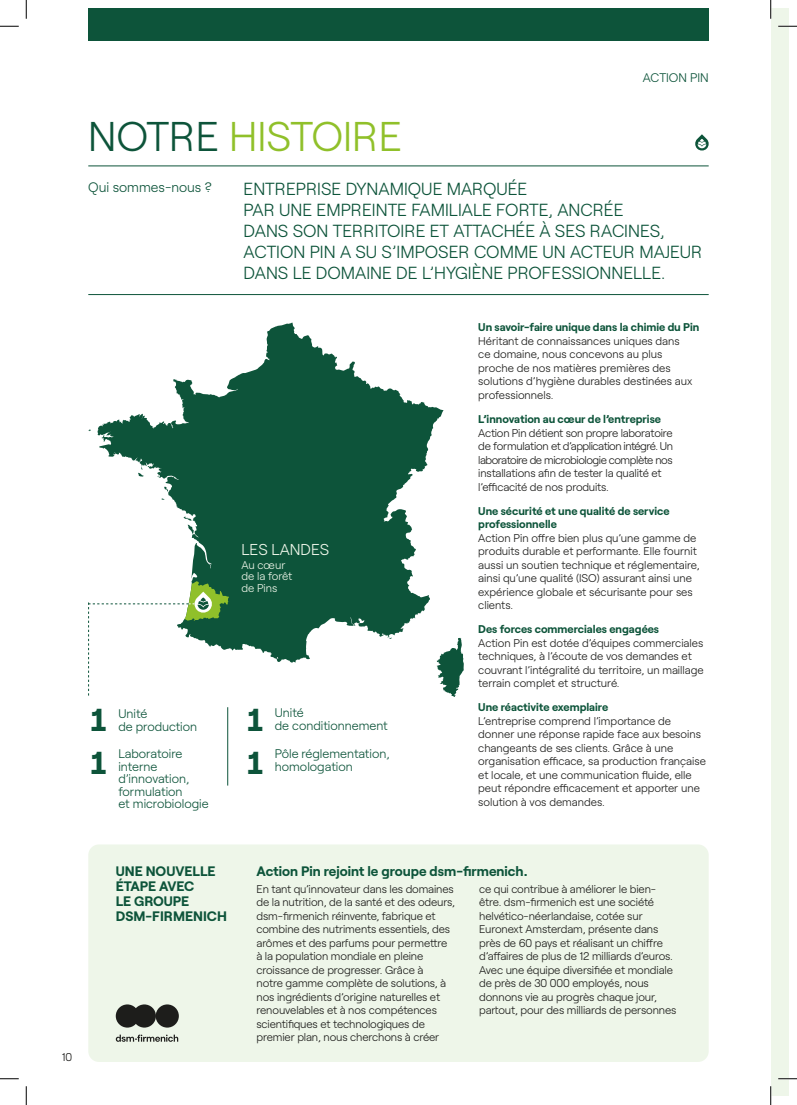
<style>
.page{position:relative;width:797px;height:1105px;background:#fff}
.page>*{position:absolute;margin:0;border:0;box-sizing:border-box;transform-origin:0 0}
.TXT{font:300 41.5px "Roobert";color:#90c02a}
.TXT-2{font:700 31.75px "Roobert";color:#0d543a}
.TXT-3{font:300 17.5px/21px "Roobert";color:#0d543a}
.TXT-4{font:300 15.75px "Roobert";color:#eef6e9}
.TXT-5{font:700 13.75px/15px "Roobert";color:#0d543a}
.TXT-6{font:300 13.75px "Roobert";color:#0d543a}
.TXT-7{font:300 12.5px/12.5px "Roobert";color:#0d543a}
.TXT-8{font:300 11.25px/13.5px "Roobert";letter-spacing:-.01em;color:#1d1d1b}
.TXT-9{font:300 11.25px/11.2px "Roobert";color:#eef6e9}
.s1{color:#0d543a}
.s2{font-weight:700;color:#0d543a}
</style>
<div class="page">
<div style="left:771px;top:9px;width:17px;height:1087px;background:#eef6e9"></div>
<div style="left:88px;top:9px;width:620px;height:32px;background:#0d543a"></div>
<svg style="left:88px;top:322px;width:376px;height:375px;fill:#0d543a"></svg>
<hr style="left:227px;top:707px;width:1px;height:78px;background:#0d543a">
<svg style="left:88px;top:581px;width:141px;height:115px"></svg>
<hr style="left:88px;top:166px;width:620px;height:1px;background:#0d543a">
<hr style="left:88px;top:294px;width:620px;height:1px;background:#0d543a">
<svg style="left:695px;top:134px;width:14px;height:17px"></svg>
<div style="left:88px;top:844px;width:620px;height:218px;background:#eef6e9;border-radius:11px"></div>
<svg style="left:116px;top:1035px;width:62px;height:7px"></svg>
<div style="left:156px;top:1004px;width:23px;height:23px;background:#1d1d1b;border-radius:50%"></div>
<div style="left:133px;top:1004px;width:23px;height:23px;background:#1d1d1b;border-radius:50%"></div>
<div style="left:116px;top:1004px;width:23px;height:23px;background:#1d1d1b;border-radius:50%"></div>
<svg style="left:0;top:25px;width:19px;height:2px"></svg>
<svg style="left:778px;top:25px;width:19px;height:2px"></svg>
<svg style="left:0;top:1078px;width:19px;height:1px"></svg>
<svg style="left:778px;top:1078px;width:19px;height:1px"></svg>
<svg style="left:25px;top:0;width:2px;height:19px"></svg>
<svg style="left:25px;top:1086px;width:2px;height:19px"></svg>
<svg style="left:770px;top:0;width:1px;height:19px"></svg>
<svg style="left:770px;top:1086px;width:1px;height:19px"></svg>
<p class="TXT-7" style="left:643px;top:70px;width:67px">ACTION PIN</p>
<p class="TXT" style="left:88px;top:105px;width:315px"><span class="s1">NOTRE</span> HISTOIRE</p>
<p class="TXT-6" style="left:88px;top:177px;width:125px">Qui sommes-nous ?</p>
<p class="TXT-3" style="left:243px;top:177px;width:460px">ENTREPRISE DYNAMIQUE MARQUÉE<br>PAR UNE EMPREINTE FAMILIALE FORTE, ANCRÉE<br>DANS SON TERRITOIRE ET ATTACHÉE À SES RACINES, ACTION PIN A SU S’IMPOSER COMME UN ACTEUR MAJEUR DANS LE DOMAINE DE L’HYGIÈNE PROFESSIONNELLE.</p>
<p class="TXT-4" style="left:241px;top:537px;width:89px">LES LANDES</p>
<p class="TXT-9" style="left:241px;top:559px;width:53px">Au cœur de la forêt de Pins</p>
<p class="TXT-7" style="left:275px;top:706px;width:115px">Unité<br>de conditionnement</p>
<p class="TXT-2" style="left:88px;top:695px;width:23px">1</p>
<p class="TXT-2" style="left:245px;top:695px;width:23px">1</p>
<p class="TXT-2" style="left:88px;top:738px;width:23px">1</p>
<p class="TXT-2" style="left:245px;top:738px;width:23px">1</p>
<p class="TXT-7" style="left:118px;top:706px;width:80px">Unité<br>de production</p>
<p class="TXT-7" style="left:118px;top:747px;width:92px">Laboratoire interne d’innovation, formulation<br>et microbiologie</p>
<p class="TXT-7" style="left:275px;top:747px;width:116px">Pôle réglementation, homologation</p>
<p class="TXT-8" style="left:478px;top:320px;width:222px"><span class="s2">Un savoir-faire unique dans la chimie du Pin </span>Héritant de connaissances uniques dans<br>ce domaine, nous concevons au plus proche de nos matières premières des solutions d’hygiène durables destinées aux professionnels.</p>
<p class="TXT-8" style="left:478px;top:411px;width:196px"><span class="s2">L’innovation au cœur de l’entreprise </span>Action Pin détient son propre laboratoire de formulation et d’application intégré. Un laboratoire de microbiologie complète nos installations afin de tester la qualité et l’efficacité de nos produits.</p>
<p class="TXT-8" style="left:478px;top:503px;width:223px"><span class="s2">Une sécurité et une qualité de service professionnelle<br></span>Action Pin offre bien plus qu’une gamme de produits durable et performante. Elle fournit aussi un soutien technique et réglementaire, ainsi qu’une qualité (ISO) assurant ainsi une expérience globale et sécurisante pour ses clients.</p>
<p class="TXT-8" style="left:478px;top:622px;width:227px"><span class="s2">Des forces commerciales engagées<br></span>Action Pin est dotée d’équipes commerciales techniques, à l’écoute de vos demandes et couvrant l’intégralité du territoire, un maillage terrain complet et structuré.</p>
<p class="TXT-8" style="left:478px;top:700px;width:229px"><span class="s2">Une réactivite exemplaire<br></span>L’entreprise comprend l’importance de donner une réponse rapide face aux besoins changeants de ses clients. Grâce à une organisation efficace, sa production française et locale, et une communication fluide, elle peut répondre efficacement et apporter une solution à vos demandes.</p>
<p class="TXT-8" style="left:62px;top:1049px;width:12px">10</p>
<p class="TXT-5" style="left:116px;top:862px;width:113px">UNE NOUVELLE<br>ÉTAPE AVEC<br>LE GROUPE<br>DSM-FIRMENICH</p>
<p class="TXT-5" style="left:256px;top:862px;width:272px">Action Pin rejoint le groupe dsm-firmenich.</p>
<p class="TXT-8" style="left:256px;top:881px;width:200px">En tant qu’innovateur dans les domaines de la nutrition, de la santé et des odeurs, dsm-firmenich réinvente, fabrique et combine des nutriments essentiels, des arômes et des parfums pour permettre à la population mondiale en pleine croissance de progresser. Grâce à<br>notre gamme complète de solutions, à nos ingrédients d’origine naturelles et renouvelables et à nos compétences scientifiques et technologiques de premier plan, nous cherchons à créer</p>
<p class="TXT-8" style="left:479px;top:881px;width:199px">ce qui contribue à améliorer le bien&shy;être. dsm-firmenich est une société helvético-néerlandaise, cotée sur Euronext Amsterdam, présente dans près de 60 pays et réalisant un chiffre d’affaires de plus de 12 milliards d’euros.<br>Avec une équipe diversifiée et mondiale de près de 30 000 employés, nous donnons vie au progrès chaque jour, partout, pour des milliards de personnes</p>
</div>
